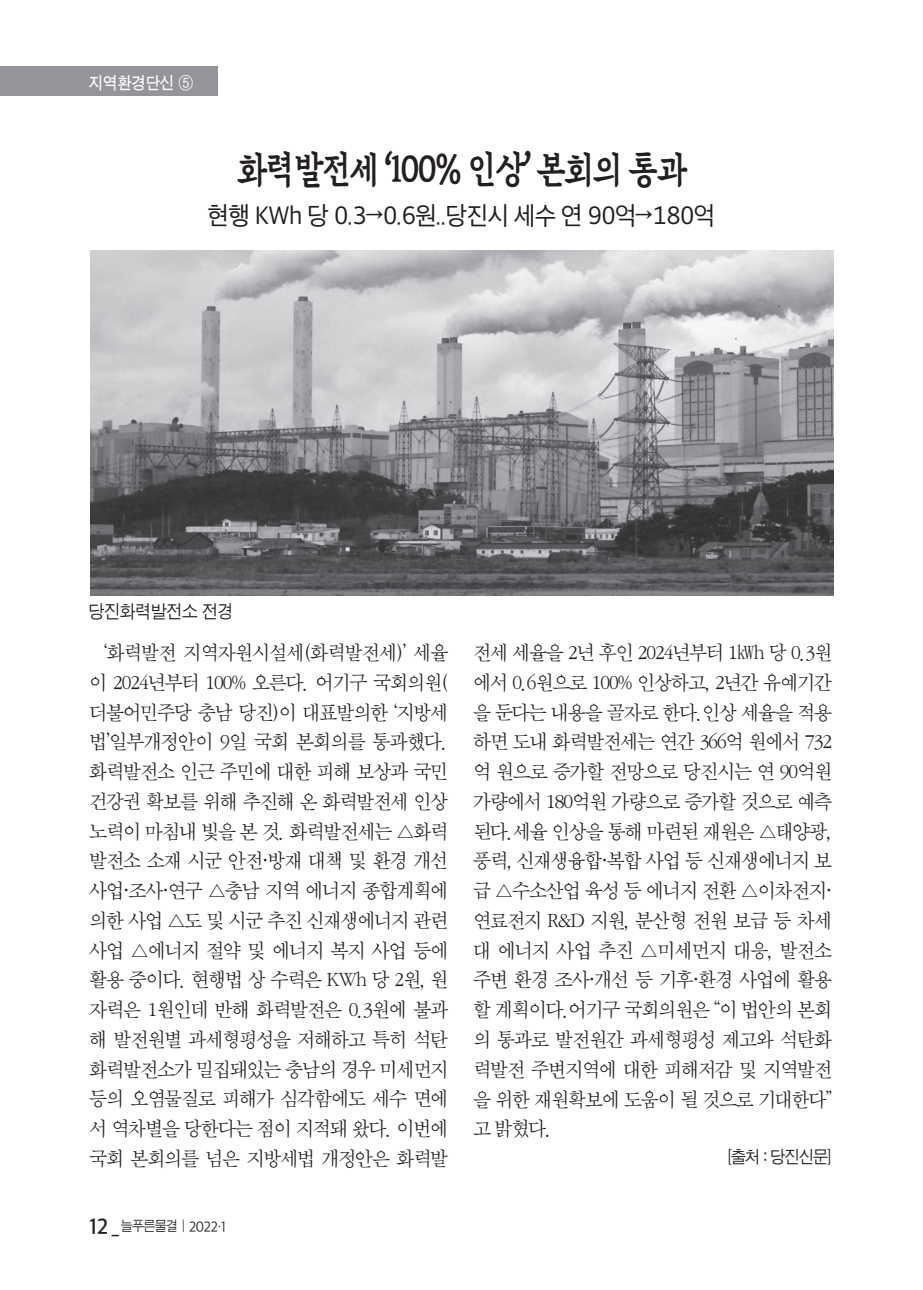
<style>
.page{position:relative;width:923px;height:1290px;background:#fff}
.page>*{position:absolute;margin:0;border:0;box-sizing:border-box;transform-origin:0 0}
.t1{font:38.5px "SD Danpyunsun B d Bd V";letter-spacing:-.08em;color:#231f20;scale:.8 1}
.t2{font:24.5px "SD Gothic Neoa Uni d Rg";letter-spacing:-.03em;color:#231f20;scale:.95 1}
.t3{font:21px/29.8px "SD Myeongjo a Lt";letter-spacing:-.05em;color:#231f20;text-align:justify;scale:.95 1}
.t4{font:18.55px "SD Gothic a Lt";letter-spacing:-.015em;color:#231f20;scale:.95 1}
.t5{font:17.5px "SD Gothic a Lt";letter-spacing:-.05em;color:#231f20;scale:.95 1}
.t6{font:17.5px "SD Gothic b Md";color:#fff;scale:.9 1}
.t7{font:14px "SD Gothic a Lt";letter-spacing:-.05em;color:#231f20;scale:.95 1}
.s1{font-family:"SD Gothic Neoa f Sm";font-size:21px}
.s2{font-family:"SD Gothic Neoa c Lt"}
</style>
<div class="page">
<img style="left:91px;top:251px;width:742px;height:344px">
<div style="left:0;top:66px;width:217px;height:29px;background:#939598"></div>
<p class="t6" style="left:89px;top:74px;width:117px">지역환경단신 ⑤</p>
<h1 class="t1" style="left:236px;top:149px;width:565px">화력발전세 ‘100% 인상’ 본회의 통과</h1>
<p class="t2" style="left:208px;top:203px;width:536px">현행 KWh 당 0.3→0.6원..당진시 세수 연 90억→180억</p>
<p class="t4" style="left:89px;top:602px;width:154px">당진화력발전소 전경</p>
<p class="t3" style="left:89px;top:638px;width:379px;text-indent:15px">‘화력발전 지역자원시설세(화력발전세)’ 세율 이 2024년부터 100% 오른다. 어기구 국회의원( 더불어민주당 충남 당진)이 대표발의한 ‘지방세 법’일부개정안이 9일 국회 본회의를 통과했다. 화력발전소 인근 주민에 대한 피해 보상과 국민 건강권 확보를 위해 추진해 온 화력발전세 인상 노력이 마침내 빛을 본 것. 화력발전세는 △화력 발전소 소재 시군 안전·방재 대책 및 환경 개선 사업·조사·연구 △충남 지역 에너지 종합계획에 의한 사업 △도 및 시군 추진 신재생에너지 관련 사업 △에너지 절약 및 에너지 복지 사업 등에 활용 중이다. 현행법 상 수력은 KWh 당 2원, 원 자력은 1원인데 반해 화력발전은 0.3원에 불과 해 발전원별 과세형평성을 저해하고 특히 석탄 화력발전소가 밀집돼있는 충남의 경우 미세먼지 등의 오염물질로 피해가 심각함에도 세수 면에 서 역차별을 당한다는 점이 지적돼 왔다. 이번에 국회 본회의를 넘은 지방세법 개정안은 화력발</p>
<p class="t3" style="left:473px;top:638px;width:379px">전세 세율을 2년 후인 2024년부터 1㎾h 당 0.3원 에서 0.6원으로 100% 인상하고, 2년간 유예기간 을 둔다는 내용을 골자로 한다.인상 세율을 적용 하면 도내 화력발전세는 연간 366억 원에서 732 억 원으로 증가할 전망으로 당진시는 연 90억원 가량에서 180억원 가량으로 증가할 것으로 예측 된다.세율 인상을 통해 마련된 재원은 △태양광, 풍력, 신재생융합·복합 사업 등 신재생에너지 보 급 △수소산업 육성 등 에너지 전환 △이차전지· 연료전지 R&amp;D 지원, 분산형 전원 보급 등 차세 대 에너지 사업 추진 △미세먼지 대응, 발전소 주변 환경 조사·개선 등 기후·환경 사업에 활용 할 계획이다.어기구 국회의원은 “이 법안의 본회 의 통과로 발전원간 과세형평성 제고와 석탄화 력발전 주변지역에 대한 피해저감 및 지역발전 을 위한 재원확보에 도움이 될 것으로 기대한다” 고 밝혔다.</p>
<p class="t5" style="left:727px;top:1148px;width:112px">[출처 : 당진신문]</p>
<p class="t7" style="left:89px;top:1219px;width:146px"><span class="s1">12 _</span> 늘푸른물결｜<span class="s2">2022·1</span></p>
</div>
